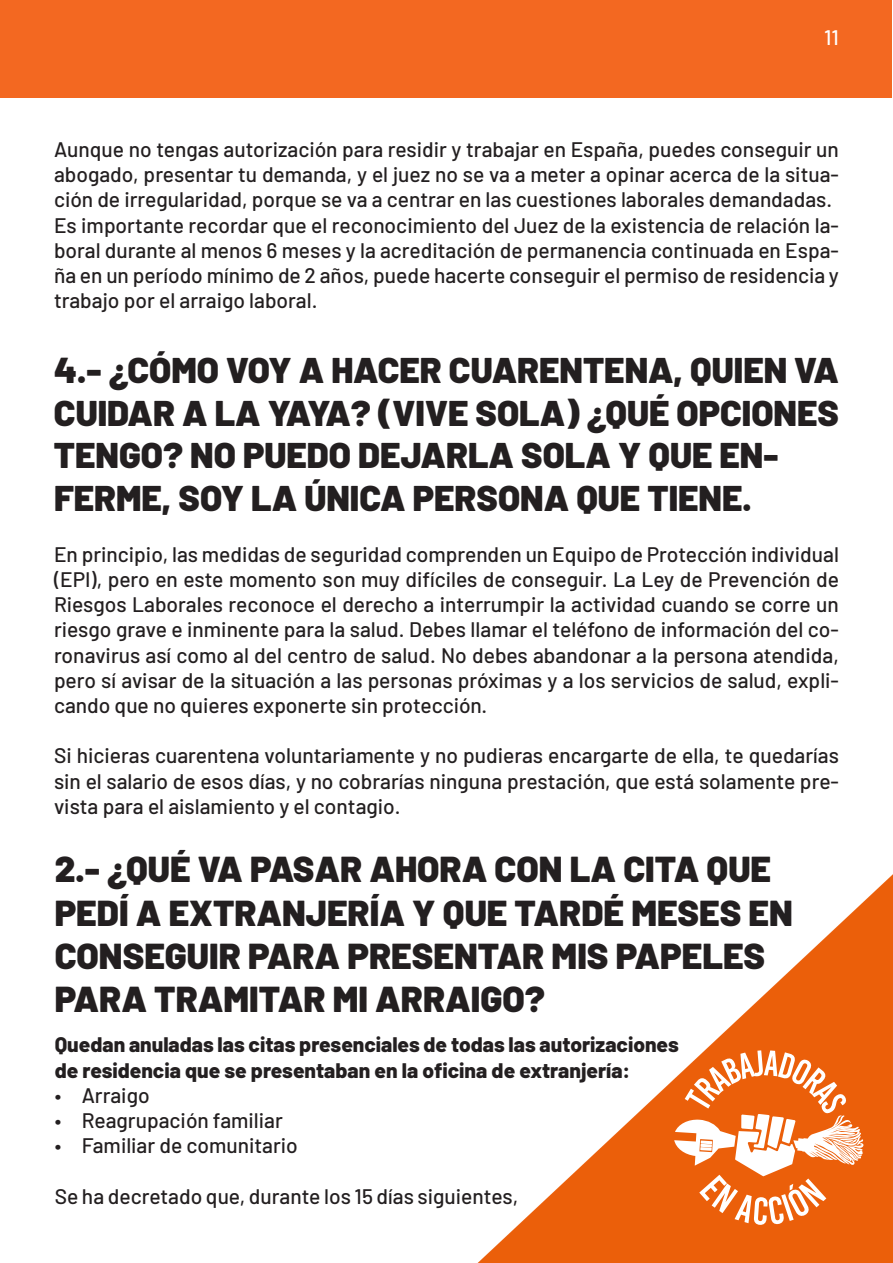
<style>
.page{position:relative;width:893px;height:1263px;background:#fff}
.page>*{position:absolute;margin:0;border:0;box-sizing:border-box;transform-origin:0 0}
.t1{font:900 36px/43.2px "Barlow";color:#231f20}
.t2{font:900 35.7px/42.9px "Barlow";color:#231f20}
.t3{font:500 21px/25.2px "Barlow";color:#231f20;text-align:justify}
.t4{font:800 21px/25.2px "Barlow";color:#231f20}
.t5{font:500 21px "Barlow";color:#fff}
.s1{font-size:36px}
</style>
<div class="page">
<img style="left:477px;top:874px;width:416px;height:389px">
<div style="left:0;top:1px;width:892px;height:97px;background:#f36821"></div>
<svg style="left:674px;top:1050px;width:190px;height:175px"></svg>
<p class="t5" style="left:824px;top:22px;width:16px">11</p>
<p class="t3" style="left:54px;top:135px;width:786px;text-align:left">Aunque no tengas autorización para residir y trabajar en España, puedes conseguir un abogado, presentar tu demanda, y el juez no se va a meter a opinar acerca de la situa&shy;ción de irregularidad, porque se va a centrar en las cuestiones laborales demandadas.<br>Es importante recordar que el reconocimiento del Juez de la existencia de relación la&shy;boral durante al menos 6 meses y la acreditación de permanencia continuada en Espa&shy;ña en un período mínimo de 2 años, puede hacerte conseguir el permiso de residencia y trabajo por el arraigo laboral.</p>
<h2 class="t2" style="left:54px;top:346px;width:786px"><span class="s1">4.-</span> ¿CÓMO VOY A HACER CUARENTENA, QUIEN VA CUIDAR A LA YAYA? (VIVE SOLA) ¿QUÉ OPCIONES TENGO? NO PUEDO DEJARLA SOLA Y QUE EN-FERME, SOY LA ÚNICA PERSONA QUE TIENE.</h2>
<p class="t3" style="left:54px;top:540px;width:786px">En principio, las medidas de seguridad comprenden un Equipo de Protección individual (EPI), pero en este momento son muy difíciles de conseguir. La Ley de Prevención de Riesgos Laborales reconoce el derecho a interrumpir la actividad cuando se corre un riesgo grave e inminente para la salud. Debes llamar el teléfono de información del co&shy;ronavirus así como al del centro de salud. No debes abandonar a la persona atendida, pero sí avisar de la situación a las personas próximas y a los servicios de salud, expli&shy;cando que no quieres exponerte sin protección.</p>
<p class="t3" style="left:54px;top:741px;width:786px">Si hicieras cuarentena voluntariamente y no pudieras encargarte de ella, te quedarías sin el salario de esos días, y no cobrarías ninguna prestación, que está solamente pre&shy;vista para el aislamiento y el contagio.</p>
<h1 class="t1" style="left:55px;top:845px;width:740px">2.- ¿QUÉ VA PASAR AHORA CON LA CITA QUE PEDÍ A EXTRANJERÍA Y QUE TARDÉ MESES EN CONSEGUIR PARA PRESENTAR MIS PAPELES PARA TRAMITAR MI ARRAIGO?</h1>
<p class="t4" style="left:55px;top:1031px;width:626px">Quedan anuladas las citas presenciales de todas las autorizaciones de residencia que se presentaban en la oficina de extranjería:</p>
<p class="t3" style="left:55px;top:1081px;width:97px">• Arraigo</p>
<p class="t3" style="left:55px;top:1106px;width:230px">• Reagrupación familiar</p>
<p class="t3" style="left:55px;top:1131px;width:245px">• Familiar de comunitario</p>
<p class="t3" style="left:55px;top:1182px;width:465px">Se ha decretado que, durante los 15 días siguientes,</p>
</div>
